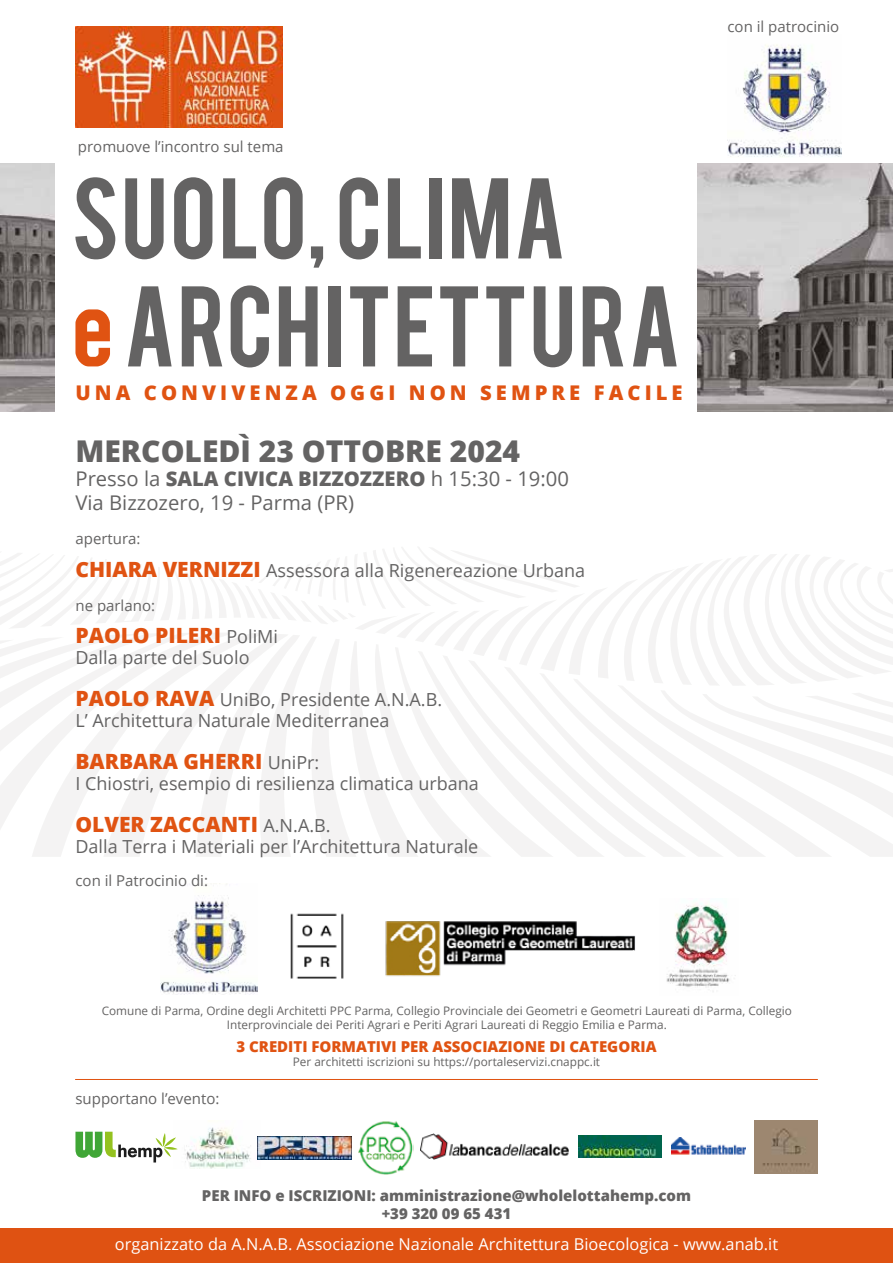
<style>
.page{position:relative;width:893px;height:1263px;background:#fff}
.page>*{position:absolute;margin:0;border:0;box-sizing:border-box;transform-origin:0 0}
.t1{font:90px/108px "Bebas";letter-spacing:.02em;color:#646363}
.t2{font:800 30px "Open Sans";color:#646363}
.t3{font:800 21px "Open Sans";color:#e05312}
.t4{font:20.25px/24.3px "Open Sans";color:#646363}
.t5{font:800 20.25px "Open Sans";letter-spacing:.2em;color:#e05312}
.t6{font:18px/21px "Open Sans";color:#646363}
.t7{font:16.35px "Open Sans";color:#fff}
.t8{font:15px "Open Sans";color:#646363}
.t9{font:800 15px/18px "Open Sans";color:#646363;text-align:center}
.t10{font:800 15px "Open Sans";color:#e05312}
.t11{font:11.7px/14.1px "Open Sans";color:#646363;text-align:center}
.s1{font-weight:800}
.s2{font-weight:800;font-size:21px;color:#e05312}
.s3{font-weight:400;font-size:18px;color:#646363}
</style>
<div class="page">
<img style="left:184px;top:1127px;width:77px;height:42px">
<img style="left:160px;top:884px;width:98px;height:111px">
<svg style="left:0;top:547px;width:893px;height:310px"></svg>
<img style="left:385px;top:921px;width:251px;height:55px">
<img style="left:290px;top:913px;width:54px;height:66px">
<svg style="left:75px;top:1132px;width:103px;height:30px"></svg>
<img style="left:358px;top:1121px;width:56px;height:54px">
<img style="left:258px;top:1136px;width:93px;height:23px">
<img style="left:421px;top:1134px;width:147px;height:25px">
<img style="left:578px;top:1135px;width:83px;height:23px">
<img style="left:671px;top:1137px;width:75px;height:18px">
<div style="left:0;top:1228px;width:893px;height:35px;background:#df5212"></div>
<hr style="left:75px;top:1079px;width:743px;height:1px;background:#e05312">
<img style="left:76px;top:26px;width:207px;height:101px">
<svg style="left:75px;top:309px;width:35px;height:57px"></svg>
<img style="left:0;top:164px;width:54px;height:247px">
<img style="left:697px;top:163px;width:196px;height:248px">
<img style="left:666px;top:903px;width:70px;height:89px">
<img style="left:727px;top:44px;width:115px;height:113px">
<img style="left:754px;top:1120px;width:64px;height:53px">
<p class="t8" style="left:78px;top:136px;width:207px">promuove l’incontro sul tema</p>
<h1 class="t1" style="left:124px;top:158px;width:558px;text-indent:-53px">SUOLO, CLIMA<br>ARCHITETTURA</h1>
<h3 class="t5" style="left:75px;top:377px;width:609px">UNA CONVIVENZA OGGI NON SEMPRE FACILE</h3>
<h2 class="t2" style="left:75px;top:428px;width:446px">MERCOLEDÌ 23 OTTOBRE 2024</h2>
<h3 class="t4" style="left:75px;top:466px;width:495px">Presso la <span class="s1">SALA CIVICA BIZZOZZERO</span> h 15:30 - 19:00<br>Via Bizzozero, 19 - Parma (PR)</h3>
<p class="t8" style="left:75px;top:528px;width:67px">apertura:</p>
<h3 class="t6" style="left:75px;top:559px;width:511px"><span class="s2">CHIARA VERNIZZI</span> Assessora alla Rigenereazione Urbana</h3>
<p class="t8" style="left:75px;top:595px;width:81px">ne parlano:</p>
<h3 class="t3" style="left:75px;top:620px;width:204px">PAOLO PILERI <span class="s3">PoliMi</span></h3>
<h3 class="t6" style="left:75px;top:647px;width:176px">Dalla parte del Suolo</h3>
<h3 class="t6" style="left:75px;top:689px;width:368px"><span class="s2">PAOLO RAVA</span> UniBo, Presidente A.N.A.B.<br>L’ Architettura Naturale Mediterranea</h3>
<h3 class="t3" style="left:75px;top:746px;width:245px">BARBARA GHERRI <span class="s3">UniPr:</span></h3>
<h3 class="t6" style="left:75px;top:773px;width:405px">I Chiostri, esempio di resilienza climatica urbana</h3>
<h3 class="t3" style="left:75px;top:809px;width:257px">OLVER ZACCANTI <span class="s3">A.N.A.B.</span></h3>
<h3 class="t6" style="left:75px;top:836px;width:404px">Dalla Terra i Materiali per l’Architettura Naturale</h3>
<p class="t8" style="left:75px;top:870px;width:134px">con il Patrocinio di:</p>
<p class="t8" style="left:727px;top:16px;width:113px">con il patrocinio</p>
<p class="t11" style="left:102px;top:1003px;width:692px">Comune di Parma, Ordine degli Architetti PPC Parma, Collegio Provinciale dei Geometri e Geometri Laureati di Parma, Collegio<br>Interprovinciale dei Periti Agrari e Periti Agrari Laureati di Reggio Emilia e Parma.</p>
<p class="t8" style="left:75px;top:1088px;width:145px">supportano l’evento:</p>
<p class="t10" style="left:236px;top:1035px;width:422px">3 CREDITI FORMATIVI PER ASSOCIAZIONE DI CATEGORIA</p>
<p class="t11" style="left:293px;top:1055px;width:309px">Per architetti iscrizioni su https://portaleservizi.cnappc.it</p>
<p class="t9" style="left:202px;top:1186px;width:490px">PER INFO e ISCRIZIONI: amministrazione@wholelottahemp.com +39 320 09 65 431</p>
<h3 class="t7" style="left:115px;top:1233px;width:665px">organizzato da A.N.A.B. Associazione Nazionale Architettura Bioecologica - www.anab.it</h3>
</div>
